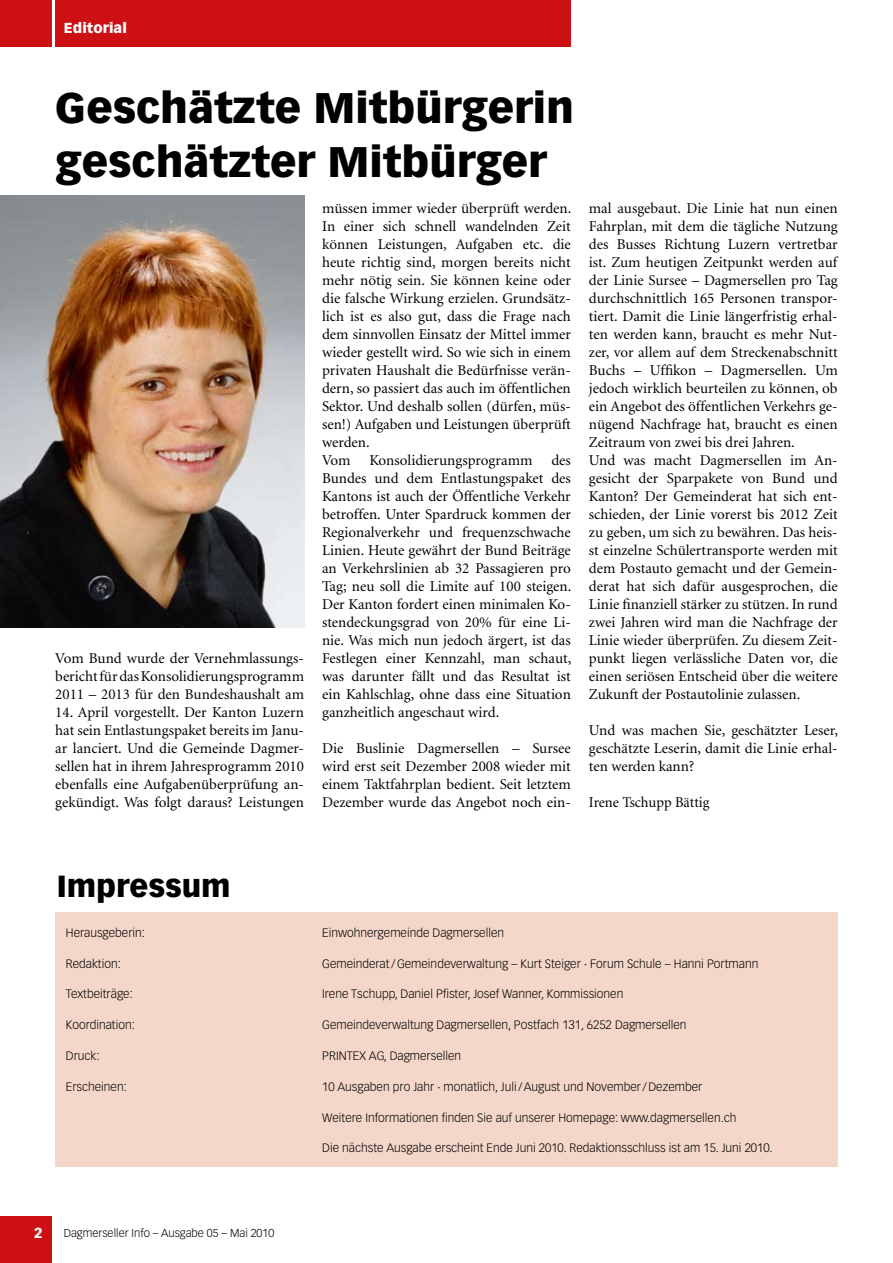
<style>
.page{position:relative;width:893px;height:1263px;background:#fff}
.page>*{position:absolute;margin:0;border:0;box-sizing:border-box;transform-origin:0 0}
.t1{font:900 42px/54px "Vectora LH";color:#000}
.t2{font:900 30px "Vectora LH";color:#000}
.t3{font:15px/18px "Minion";color:#000;text-align:justify}
.t4{font:900 14.25px "Vectora LH";letter-spacing:.005em;color:#fff}
.t5{font:300 12px "Vectora LH";color:#000}
.t6{font:300 11.25px "Vectora LH";color:#000}
.s1{font-family:"Minion";font-weight:400}
</style>
<div class="page">
<div style="left:55px;top:0;width:516px;height:47px;background:#cd1013"></div>
<div style="left:0;top:0;width:51px;height:47px;background:#cd1013"></div>
<div style="left:0;top:1216px;width:51px;height:47px;background:#cd1013"></div>
<img style="left:0;top:195px;width:304px;height:432px">
<div style="left:55px;top:912px;width:783px;height:255px;background:#f5d7c9"></div>
<p class="t4" style="left:64px;top:19px;width:65px">Editorial</p>
<h1 class="t1" style="left:55px;top:81px;width:520px">Geschätzte Mitbürgerin geschätzter Mitbürger</h1>
<p class="t3" style="left:55px;top:650px;width:250px">Vom Bund wurde der Vernehmlassungs&shy;bericht für das Konsolidierungsprogramm 2011 – 2013 für den Bundeshaushalt am</p>
<p class="t3" style="left:55px;top:704px;width:250px">14. April vorgestellt. Der Kanton Luzern hat sein Entlastungspaket bereits im Janu&shy;ar lanciert. Und die Gemeinde Dagmer&shy;sellen hat in ihrem Jahresprogramm 2010 ebenfalls eine Aufgabenüberprüfung an&shy;gekündigt. Was folgt daraus? Leistungen</p>
<p class="t3" style="left:322px;top:200px;width:251px;text-align:left">müssen immer wieder überprüft werden.<br>In einer sich schnell wandelnden Zeit können Leistungen, Aufgaben etc. die heute richtig sind, morgen bereits nicht mehr nötig sein. Sie können keine oder die falsche Wirkung erzielen. Grundsätz&shy;lich ist es also gut, dass die Frage nach dem sinnvollen Einsatz der Mittel immer wieder gestellt wird. So wie sich in einem privaten Haushalt die Bedürfnisse verän&shy;dern, so passiert das auch im öffentlichen Sektor. Und deshalb sollen (dürfen, müs&shy;sen!) Aufgaben und Leistungen überprüft werden.<br>Vom</p>
<p class="t3" style="left:322px;top:452px;width:251px;text-indent:229px">des Bundes und dem Entlastungspaket des Kantons ist auch der Öffentliche Verkehr betroffen. Unter Spardruck kommen der Regionalverkehr und frequenzschwache Linien. Heute gewährt der Bund Beiträge an Verkehrslinien ab 32 Passagieren pro Tag; neu soll die Limite auf 100 steigen.<br>Der Kanton fordert einen minimalen Ko&shy;stendeckungsgrad von 20% für eine Li&shy;nie. Was mich nun jedoch ärgert, ist das Festlegen einer Kennzahl, man schaut, was darunter fällt und das Resultat ist ein Kahlschlag, ohne dass eine Situation ganzheitlich angeschaut wird.</p>
<p class="t3" style="left:322px;top:740px;width:250px">Die Buslinie Dagmersellen – Sursee wird erst seit Dezember 2008 wieder mit einem Taktfahrplan bedient. Seit letztem Dezember wurde das Angebot noch ein-</p>
<p class="t3" style="left:369px;top:452px;width:165px">Konsolidierungsprogramm</p>
<p class="t3" style="left:589px;top:200px;width:250px;text-align:left">mal ausgebaut. Die Linie hat nun einen Fahrplan, mit dem die tägliche Nutzung des Busses Richtung Luzern vertretbar ist. Zum heutigen Zeitpunkt werden auf der Linie Sursee – Dagmersellen pro Tag durchschnittlich 165 Personen transpor&shy;tiert. Damit die Linie längerfristig erhal&shy;ten werden kann, braucht es mehr Nut&shy;zer, vor allem auf dem Streckenabschnitt Buchs – Uffikon – Dagmersellen. Um jedoch wirklich beurteilen zu können, ob ein Angebot des öffentlichen Verkehrs ge&shy;nügend Nachfrage hat, braucht es einen Zeitraum von zwei bis drei Jahren.<br>Und was macht Dagmersellen im An&shy;gesicht der Sparpakete von Bund und Kanton? Der Gemeinderat hat sich ent&shy;schieden, der Linie vorerst bis 2012 Zeit zu geben, um sich zu bewähren. Das heis&shy;st einzelne Schülertransporte werden mit dem Postauto gemacht und der Gemein&shy;derat hat sich dafür ausgesprochen, die Linie finanziell stärker zu stützen. In rund zwei Jahren wird man die Nachfrage der Linie wieder überprüfen. Zu diesem Zeit&shy;punkt liegen verlässliche Daten vor, die einen seriösen Entscheid über die weitere Zukunft der Postautolinie zulassen.</p>
<p class="t3" style="left:589px;top:722px;width:251px">Und was machen Sie, geschätzter Leser, geschätzte Leserin, damit die Linie erhal&shy;ten werden kann?</p>
<p class="t3" style="left:589px;top:794px;width:122px">Irene Tschupp Bättig</p>
<h2 class="t2" style="left:57px;top:868px;width:175px">Impressum</h2>
<p class="t5" style="left:66px;top:926px;width:81px">Herausgeberin:</p>
<p class="t5" style="left:322px;top:926px;width:183px">Einwohnergemeinde Dagmersellen</p>
<p class="t5" style="left:66px;top:956px;width:56px">Redaktion:</p>
<p class="t5" style="left:322px;top:956px;width:438px">Gemeinderat/Gemeindeverwaltung – Kurt Steiger <span class="s1">·</span> Forum Schule – Hanni Portmann</p>
<p class="t5" style="left:66px;top:987px;width:68px">Textbeiträge:</p>
<p class="t5" style="left:322px;top:987px;width:303px">Irene Tschupp, Daniel Pfister, Josef Wanner, Kommissionen</p>
<p class="t5" style="left:66px;top:1018px;width:70px">Koordination:</p>
<p class="t5" style="left:322px;top:1018px;width:366px">Gemeindeverwaltung Dagmersellen, Postfach 131, 6252 Dagmersellen</p>
<p class="t5" style="left:66px;top:1049px;width:35px">Druck:</p>
<p class="t5" style="left:322px;top:1049px;width:140px">Pri ntex AG, Dagmersellen</p>
<p class="t5" style="left:66px;top:1079px;width:62px">Erscheinen:</p>
<p class="t5" style="left:322px;top:1079px;width:382px">10 Ausgaben pro Jahr <span class="s1">·</span> monatlich, Juli/August und November/Dezember</p>
<p class="t5" style="left:322px;top:1110px;width:416px">Weitere Informationen finden Sie auf unserer Homepage: www.dagmersellen.ch</p>
<p class="t5" style="left:322px;top:1141px;width:452px">Die nächste Ausgabe erscheint Ende Juni 2010. Redaktionsschluss ist am 15. Juni 2010.</p>
<p class="t4" style="left:34px;top:1224px;width:10px">2</p>
<p class="t6" style="left:64px;top:1227px;width:212px">Dagmerseller Info – Ausgabe 05 – Mai 2010</p>
</div>
